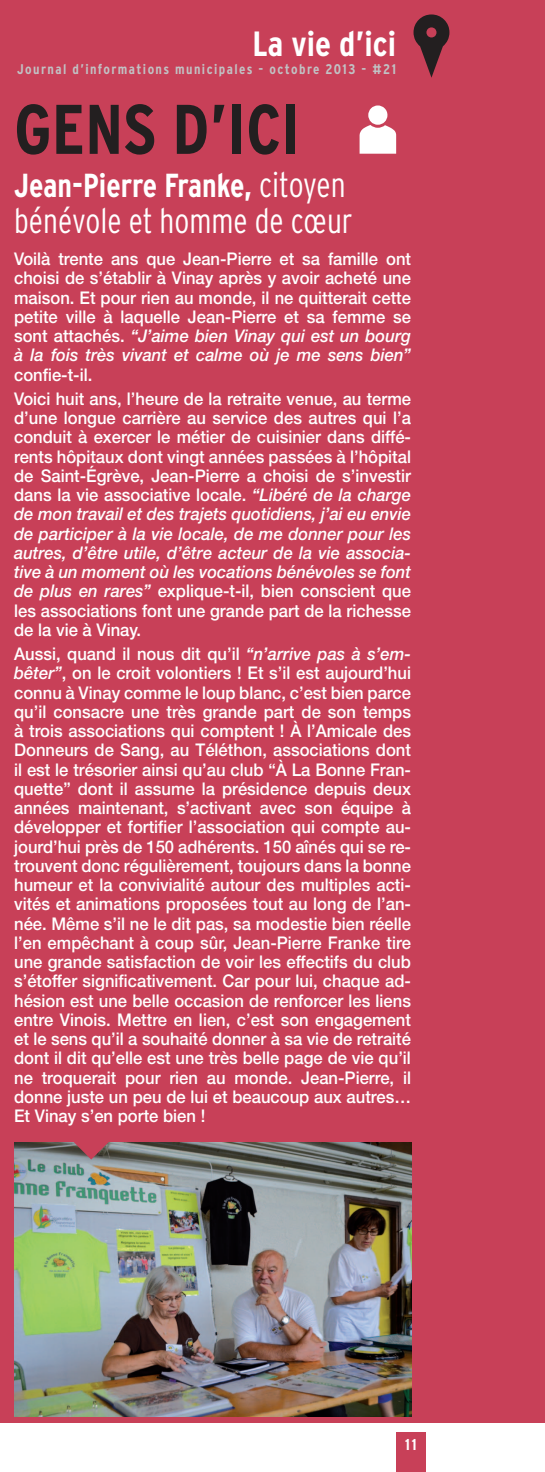
<style>
.page{position:relative;width:545px;height:1472px;background:#fff}
.page>*{position:absolute;margin:0;border:0;box-sizing:border-box;transform-origin:0 0}
.t1{font:700 condensed 70px "Interstate";color:#231f20}
.t2{font:300 condensed 35px "Interstate";color:#fff;scale:.95 1}
.t3{font:700 condensed 35px "Interstate";color:#fff}
.t4{font:700 condensed 33.25px "Interstate";color:#fff;scale:.95 1}
.t5{font:500 17.5px/19.2px "Helvetica Neue";color:#fff;text-align:justify;scale:.95 1}
.t6{font:700 condensed 15.75px "Interstate";color:#fff}
.t7{font:700 condensed 14px "Interstate";letter-spacing:.1em;color:#c1c2c4}
.s1{font-weight:300;font-size:35px}
.s2{font-style:italic}
</style>
<div class="page">
<div style="left:396px;top:1432px;width:30px;height:40px;background:#c84058"></div>
<div style="left:0;top:88px;width:544px;height:1334px;background:#c84058"></div>
<img style="left:14px;top:1142px;width:397px;height:274px">
<svg style="left:74px;top:1142px;width:35px;height:17px"></svg>
<div style="left:0;top:0;width:544px;height:98px;background:#c84058"></div>
<svg style="left:413px;top:14px;width:36px;height:64px"></svg>
<h2 class="t3" style="left:252px;top:24px;width:145px">La vie d’ici</h2>
<p class="t7" style="left:17px;top:61px;width:380px">Journal d’informations municipales - octobre 2013 - #21</p>
<h1 class="t1" style="left:14px;top:90px;width:287px">GENS D’ICI</h1>
<h3 class="t4" style="left:14px;top:167px;width:350px">Jean-Pierre Franke, <span class="s1">citoyen</span></h3>
<h2 class="t2" style="left:14px;top:201px;width:358px">bénévole et homme de cœur</h2>
<p class="t5" style="left:14px;top:249px;width:419px">Voilà trente ans que Jean-Pierre et sa famille ont choisi de s’établir à Vinay après y avoir acheté une maison. Et pour rien au monde, il ne quitterait cette petite ville à laquelle Jean-Pierre et sa femme se sont attachés. <span class="s2">“J’aime bien Vinay qui est un bourg à la fois très vivant et calme où je me sens bien”</span></p>
<p class="t5" style="left:14px;top:362px;width:419px;line-height:24.2px">confie-t-il.<br>Voici huit ans, l’heure de la retraite venue, au terme</p>
<p class="t5" style="left:14px;top:408px;width:419px">d’une longue carrière au service des autres qui l’a conduit à exercer le métier de cuisinier dans diffé&shy;rents hôpitaux dont vingt années passées à l’hôpital de Saint-Égrève, Jean-Pierre a choisi de s’investir dans la vie associative locale. <span class="s2">“Libéré de la charge de mon travail et des trajets quotidiens, j’ai eu envie de participer à la vie locale, de me donner pour les autres, d’être utile, d’être acteur de la vie associa&shy;tive à un moment où les vocations bénévoles se font de plus en rares”</span> explique-t-il, bien conscient que les associations font une grande part de la richesse de la vie à Vinay.</p>
<p class="t5" style="left:14px;top:644px;width:419px">Aussi, quand il nous dit qu’il <span class="s2">“n’arrive pas à s’em&shy;bêter”</span>, on le croit volontiers ! Et s’il est aujourd’hui connu à Vinay comme le loup blanc, c’est bien parce qu’il consacre une très grande part de son temps à trois associations qui comptent ! À l’Amicale des Donneurs de Sang, au Téléthon, associations dont il est le trésorier ainsi qu’au club “À La Bonne Fran&shy;quette” dont il assume la présidence depuis deux années maintenant, s’activant avec son équipe à développer et fortifier l’association qui compte au&shy;jourd’hui près de 150 adhérents. 150 aînés qui se re&shy;trouvent donc régulièrement, toujours dans la bonne humeur et la convivialité autour des multiples acti&shy;vités et animations proposées tout au long de l’an&shy;née. Même s’il ne le dit pas, sa modestie bien réelle l’en empêchant à coup sûr, Jean-Pierre Franke tire une grande satisfaction de voir les effectifs du club s’étoffer significativement. Car pour lui, chaque ad&shy;hésion est une belle occasion de renforcer les liens entre Vinois. Mettre en lien, c’est son engagement et le sens qu’il a souhaité donner à sa vie de retraité dont il dit qu’elle est une très belle page de vie qu’il ne troquerait pour rien au monde. Jean-Pierre, il donne juste un peu de lui et beaucoup aux autres… Et Vinay s’en porte bien !</p>
<p class="t6" style="left:405px;top:1435px;width:13px">11</p>
</div>
